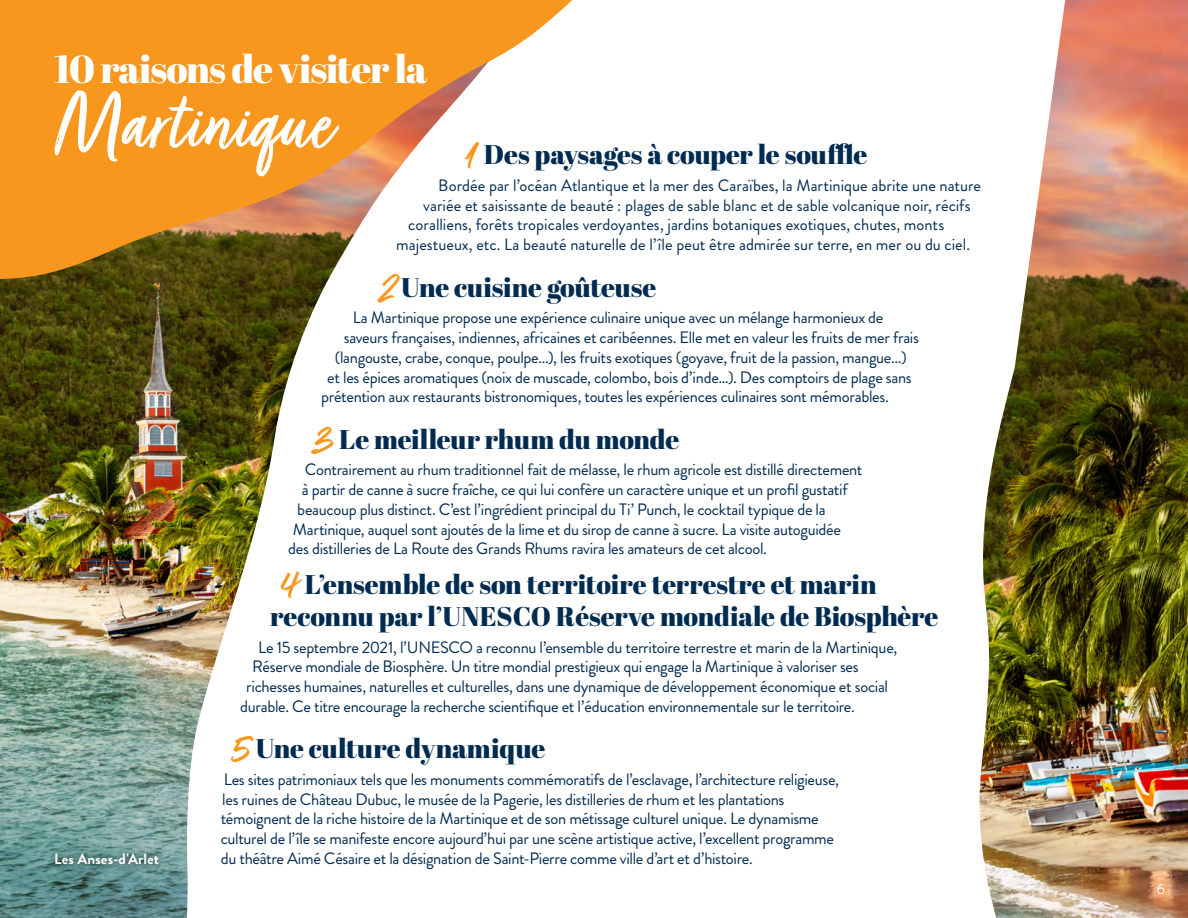
<style>
.page{position:relative;width:1188px;height:918px;background:#fff}
.page>*{position:absolute;margin:0;border:0;box-sizing:border-box;transform-origin:0 0}
.t1{font:90px "Turbinado";color:#fff}
.t2{font:39px "Abril Fatface";letter-spacing:-.03em;color:#fff}
.t3{font:27px/32.4px "Abril Fatface";letter-spacing:-.005em;color:#002b51}
.t4{font:16.5px/19.8px "Brandon Grotesque";letter-spacing:-.02em;color:#002b51}
.t5{font:16.5px "Brandon Grotesque";color:#002b51}
.t6{font:700 15px "Brandon Grotesque";letter-spacing:.005em;color:#fff}
.t7{font:15px "Brandon Grotesque";color:#fff}
.s1{font-family:"Addictive";font-size:33px;color:#f8971d}
</style>
<div class="page">
<img style="left:0;top:280px;width:328px;height:638px">
<img style="left:979px;top:0;width:209px;height:918px">
<svg style="left:0;top:0;width:572px;height:280px;fill:#f8971d"></svg>
<div style="left:48px;top:845px;width:118px;height:27px;background:#000;opacity:.75"></div>
<h2 class="t2" style="left:54px;top:42px;width:375px">10 raisons de visiter la</h2>
<h1 class="t1" style="left:54px;top:87px;width:280px">Martinique</h1>
<h3 class="t3" style="left:464px;top:138px;width:405px"><span class="s1">1</span> Des paysages à couper le souffle</h3>
<p class="t5" style="left:438px;top:174px;width:544px">Bordée par l’océan Atlantique et la mer des Caraïbes, la Martinique abrite une nature</p>
<p class="t5" style="left:423px;top:194px;width:549px">variée et saisissante de beauté : plages de sable blanc et de sable volcanique noir, récifs</p>
<p class="t5" style="left:408px;top:213px;width:537px">coralliens, forêts tropicales verdoyantes, jardins botaniques exotiques, chutes, monts</p>
<p class="t5" style="left:396px;top:233px;width:575px">majestueux, etc. La beauté naturelle de l’île peut être admirée sur terre, en mer ou du ciel.</p>
<h3 class="t3" style="left:380px;top:270px;width:278px"><span class="s1">2</span> Une cuisine goûteuse</h3>
<p class="t4" style="left:353px;top:308px;width:532px">La Martinique propose une expérience culinaire unique avec un mélange harmonieux de</p>
<p class="t4" style="left:344px;top:328px;width:577px">saveurs françaises, indiennes, africaines et caribéennes. Elle met en valeur les fruits de mer frais</p>
<p class="t4" style="left:335px;top:347px;width:573px">(langouste, crabe, conque, poulpe...), les fruits exotiques (goyave, fruit de la passion, mangue...)</p>
<p class="t4" style="left:327px;top:367px;width:586px">et les épices aromatiques (noix de muscade, colombo, bois d’inde…). Des comptoirs de plage sans</p>
<p class="t4" style="left:321px;top:387px;width:569px">prétention aux restaurants bistronomiques, toutes les expériences culinaires sont mémorables.</p>
<h3 class="t3" style="left:314px;top:422px;width:367px"><span class="s1">3</span> Le meilleur rhum du monde</h3>
<p class="t4" style="left:305px;top:460px;width:559px">Contrairement au rhum traditionnel fait de mélasse, le rhum agricole est distillé directement</p>
<p class="t4" style="left:302px;top:480px;width:547px">à partir de canne à sucre fraîche, ce qui lui confère un caractère unique et un profil gustatif</p>
<p class="t4" style="left:297px;top:499px;width:530px">beaucoup plus distinct. C’est l’ingrédient principal du Ti’ Punch, le cocktail typique de la</p>
<p class="t4" style="left:293px;top:519px;width:550px">Martinique, auquel sont ajoutés de la lime et du sirop de canne à sucre. La visite autoguidée</p>
<p class="t4" style="left:288px;top:539px;width:480px">des distilleries de La Route des Grands Rhums ravira les amateurs de cet alcool.</p>
<h3 class="t3" style="left:270px;top:567px;width:670px;text-indent:11px"><span class="s1">4</span> L’ensemble de son territoire terrestre et marin reconnu par l’UNESCO Réserve mondiale de Biosphère</h3>
<p class="t4" style="left:258px;top:637px;width:641px">Le 15 septembre 2021, l’UNESCO a reconnu l’ensemble du territoire terrestre et marin de la Martinique,</p>
<p class="t4" style="left:252px;top:657px;width:608px">Réserve mondiale de Biosphère. Un titre mondial prestigieux qui engage la Martinique à valoriser ses</p>
<p class="t4" style="left:246px;top:677px;width:643px">richesses humaines, naturelles et culturelles, dans une dynamique de développement économique et social</p>
<p class="t4" style="left:240px;top:697px;width:616px">durable. Ce titre encourage la recherche scientifique et l’éducation environnementale sur le territoire.</p>
<h3 class="t3" style="left:233px;top:732px;width:314px"><span class="s1">5</span> Une culture dynamique</h3>
<p class="t4" style="left:221px;top:769px;width:620px">Les sites patrimoniaux tels que les monuments commémoratifs de l’esclavage, l’architecture religieuse, les ruines de Château Dubuc, le musée de la Pagerie, les distilleries de rhum et les plantations témoignent de la riche histoire de la Martinique et de son métissage culturel unique. Le dynamisme culturel de l’île se manifeste encore aujourd’hui par une scène artistique active, l’excellent programme du théâtre Aimé Césaire et la désignation de Saint-Pierre comme ville d’art et d’histoire.</p>
<p class="t6" style="left:54px;top:848px;width:107px">Les Anses-d'Arlet</p>
<p class="t7" style="left:1157px;top:878px;width:10px">6</p>
</div>
